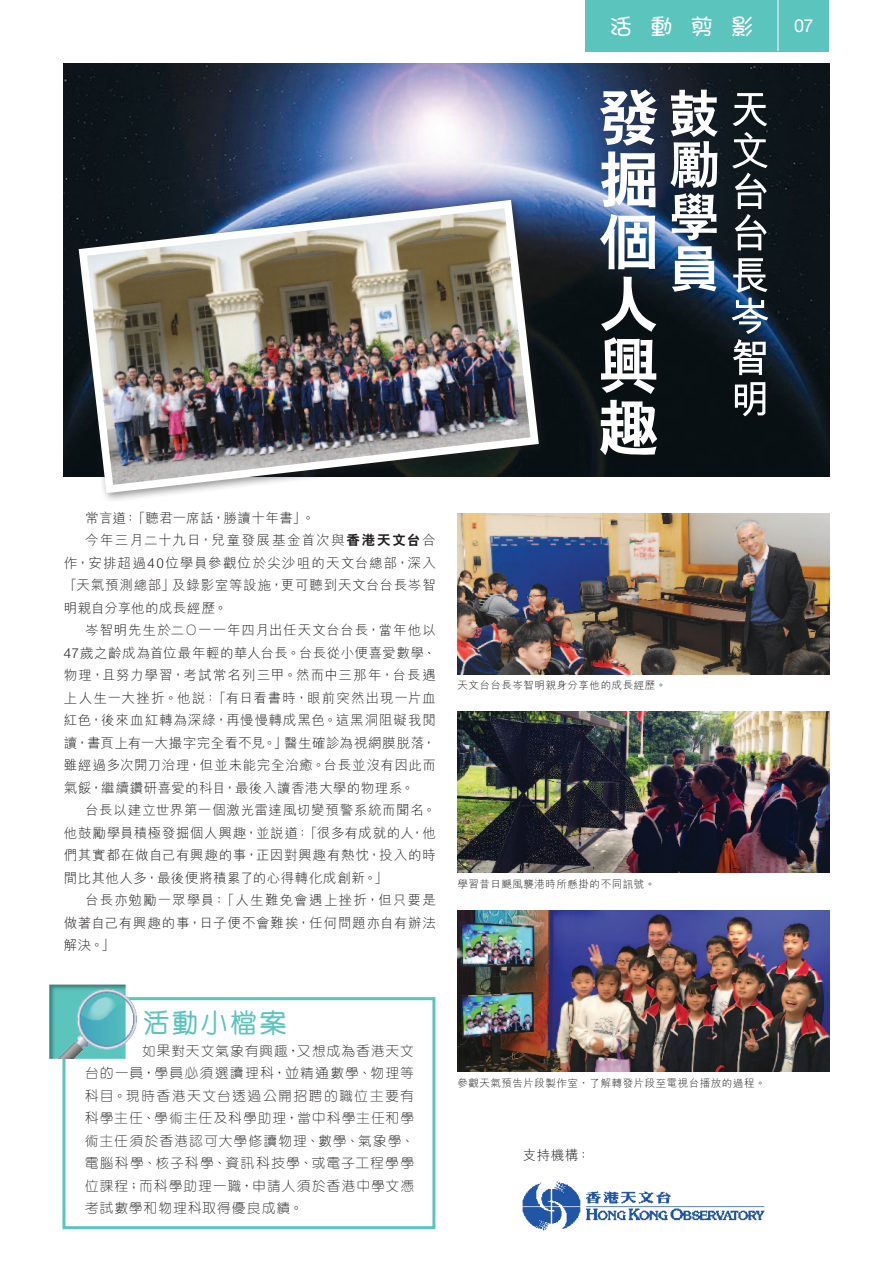
<style>
.page{position:relative;width:893px;height:1263px;background:#fff}
.page>*{position:absolute;margin:0;border:0;box-sizing:border-box;transform-origin:0 0}
.t1{font:500 27px "M Yuen HK";letter-spacing:.08em;color:#5ac4bd}
.t2{font:500 22.5px "M Young HK";color:#fff}
.t3{font:18px "Helvetica Neue";color:#fff}
.t4{font:300 13.5px/22.5px "M Hei HK";letter-spacing:.045em;color:#231f20;text-align:justify}
.t5{font:300 13.5px/22.5px "M Yuen HK";letter-spacing:.095em;color:#231f20;text-align:justify}
.t6{font:300 10.5px "M Hei HK";letter-spacing:.05em;color:#231f20}
.s1{font-family:"C Hei 2 HK";font-weight:800}
</style>
<div class="page">
<img style="left:64px;top:64px;width:765px;height:412px">
<div style="left:585px;top:0;width:244px;height:51px;background:#5ac4bd"></div>
<hr style="left:778px;top:0;width:1px;height:51px;background:#fff">
<div style="left:62px;top:997px;width:373px;height:232px;border:3px solid #5ac4bd"></div>
<div style="left:48px;top:982px;width:80px;height:78px;background:#231f20;opacity:.4"></div>
<img style="left:54px;top:986px;width:84px;height:73px">
<img style="left:522px;top:1181px;width:243px;height:49px">
<img style="left:457px;top:711px;width:372px;height:162px">
<img style="left:457px;top:513px;width:372px;height:162px">
<img style="left:457px;top:910px;width:372px;height:161px">
<div style="left:74px;top:195px;width:476px;height:309px;background:#231f20;opacity:.5"></div>
<img style="left:75px;top:196px;width:468px;height:301px">
<svg style="left:600px;top:89px;width:57px;height:118px"></svg>
<svg style="left:600px;top:214px;width:55px;height:55px"></svg>
<svg style="left:601px;top:276px;width:55px;height:118px"></svg>
<svg style="left:600px;top:400px;width:57px;height:55px"></svg>
<svg style="left:670px;top:90px;width:48px;height:150px"></svg>
<svg style="left:672px;top:246px;width:45px;height:46px"></svg>
<svg style="left:732px;top:93px;width:35px;height:33px"></svg>
<svg style="left:732px;top:132px;width:36px;height:118px"></svg>
<svg style="left:732px;top:258px;width:36px;height:117px"></svg>
<svg style="left:735px;top:382px;width:30px;height:34px"></svg>
<p class="t2" style="left:610px;top:11px;width:145px">活動剪影</p>
<p class="t3" style="left:794px;top:15px;width:21px">07</p>
<p class="t4" style="left:85px;top:506px;width:231px">常言道：「聽君一席話，勝讀十年書」。</p>
<p class="t4" style="left:64px;top:529px;width:374px;text-indent:21px">今年三月二十九日，兒童發展基金首次與<span class="s1">香港天文台</span>合作，安排超過40位學員參觀位於尖沙咀的天文台總部，深入「天氣預測總部」及錄影室等設施，更可聽到天文台台長岑智明親自分享他的成長經歷。</p>
<p class="t4" style="left:64px;top:619px;width:374px;text-indent:21px">岑智明先生於二Ｏ一一年四月出任天文台台長，當年他以47歲之齡成為首位最年輕的華人台長。台長從小便喜愛數學、物理，且努力學習，考試常名列三甲。然而中三那年，台長遇上人生一大挫折。他說：「有日看書時，眼前突然出現一片血紅色，後來血紅轉為深綠，再慢慢轉成黑色。這黑洞阻礙我閱讀，書頁上有一大撮字完全看不見。」醫生確診為視網膜脫落，雖經過多次開刀治理，但並未能完全治癒。台長並沒有因此而氣餒，繼續鑽研喜愛的科目，最後入讀香港大學的物理系。</p>
<p class="t4" style="left:64px;top:799px;width:374px;text-indent:21px">台長以建立世界第一個激光雷達風切變預警系統而聞名。他鼓勵學員積極發掘個人興趣，並說道：「很多有成就的人，他們其實都在做自己有興趣的事，正因對興趣有熱忱，投入的時間比其他人多，最後便將積累了的心得轉化成創新。」</p>
<p class="t4" style="left:64px;top:889px;width:374px;text-indent:21px">台長亦勉勵一眾學員：「人生難免會遇上挫折，但只要是做著自己有興趣的事，日子便不會難挨，任何問題亦自有辦法解決。」</p>
<p class="t6" style="left:457px;top:678px;width:210px">天文台台長岑智明親身分享他的成長經歷。</p>
<p class="t6" style="left:457px;top:876px;width:199px">學習昔日颶風襲港時所懸掛的不同訊號。</p>
<p class="t1" style="left:143px;top:1005px;width:145px">活動小檔案</p>
<p class="t5" style="left:85px;top:1039px;width:331px;text-indent:57px">如果對天文氣象有興趣，又想成為香港天文台的一員，學員必須選讀理科，並精通數學、物理等科目。現時香港天文台透過公開招聘的職位主要有科學主任、學術主任及科學助理，當中科學主任和學術主任須於香港認可大學修讀物理、數學、氣象學、電腦科學、核子科學、資訊科技學、或電子工程學學位課程；而科學助理一職，申請人須於香港中學文憑考試數學和物理科取得優良成績。</p>
<p class="t6" style="left:457px;top:1075px;width:310px">參觀天氣預告片段製作室，了解轉發片段至電視台播放的過程。</p>
<p class="t4" style="left:523px;top:1143px;width:69px">支持機構：</p>
</div>
